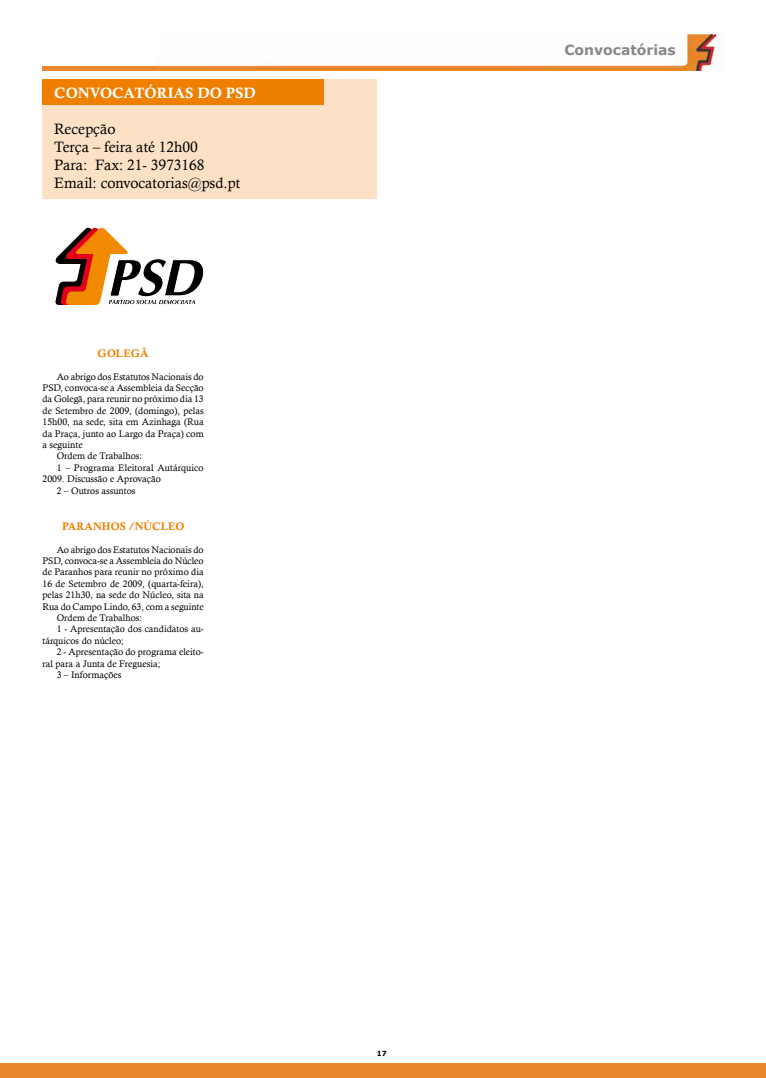
<style>
.page{position:relative;width:766px;height:1078px;background:#fff}
.page>*{position:absolute;margin:0;border:0;box-sizing:border-box;transform-origin:0 0}
.t1{font:15px/18px "Calisto";color:#000}
.t2{font:15px "Calis MT Bol";color:#fff}
.t3{font:700 14px "Verdana";color:#87888a}
.t4{font:11px "Calis MT Bol";color:#ee7f00}
.t5{font:9.5px "Calisto";color:#000}
.t6{font:700 7px "Verdana";color:#000}
</style>
<div class="page">
<div style="left:0;top:1063px;width:765px;height:14px;background:#e9872c"></div>
<img style="left:156px;top:34px;width:566px;height:37px">
<div style="left:43px;top:66px;width:113px;height:5px;background:#e9872c"></div>
<div style="left:43px;top:79px;width:334px;height:120px;background:#fde1c5"></div>
<svg style="left:55px;top:227px;width:149px;height:78px"></svg>
<div style="left:43px;top:79px;width:280px;height:26px;background:#ee7f00"></div>
<h1 class="t2" style="left:54px;top:84px;width:203px">CONVOCATÓRIAS DO PSD</h1>
<h1 class="t1" style="left:54px;top:120px;width:187px">Recepção<br>Terça – feira até 12h00<br>Para: Fax: 21- 3973168<br>Email: convocatorias@psd.pt</h1>
<p class="t4" style="left:98px;top:346px;width:52px">GOLEGÃ</p>
<p class="t5" style="left:57px;top:371px;width:148px">Ao abrigo dos Estatutos Nacionais do</p>
<p class="t5" style="left:43px;top:382px;width:163px">PSD, convoca-se a Assembleia da Secção</p>
<p class="t5" style="left:43px;top:393px;width:163px">da Golegã, para reunir no próximo dia 13</p>
<p class="t5" style="left:43px;top:405px;width:163px">de Setembro de 2009, (domingo), pelas</p>
<p class="t5" style="left:43px;top:416px;width:163px">15h00, na sede, sita em Azinhaga (Rua</p>
<p class="t5" style="left:43px;top:428px;width:163px">da Praça, junto ao Largo da Praça) com</p>
<p class="t5" style="left:43px;top:439px;width:42px">a seguinte</p>
<p class="t5" style="left:57px;top:450px;width:87px">Ordem de Trabalhos:</p>
<p class="t5" style="left:57px;top:462px;width:148px">1 – Programa Eleitoral Autárquico</p>
<p class="t5" style="left:43px;top:473px;width:120px">2009. Discussão e Aprovação</p>
<p class="t5" style="left:57px;top:485px;width:80px">2 – Outros assuntos</p>
<p class="t4" style="left:62px;top:519px;width:124px">PARANHOS /NÚCLEO</p>
<p class="t5" style="left:57px;top:543px;width:148px">Ao abrigo dos Estatutos Nacionais do</p>
<p class="t5" style="left:43px;top:555px;width:162px">PSD, convoca-se a Assembleia do Núcleo</p>
<p class="t5" style="left:43px;top:566px;width:163px">de Paranhos para reunir no próximo dia</p>
<p class="t5" style="left:43px;top:578px;width:163px">16 de Setembro de 2009, (quarta-feira),</p>
<p class="t5" style="left:43px;top:589px;width:163px">pelas 21h30, na sede do Núcleo, sita na</p>
<p class="t5" style="left:43px;top:600px;width:163px">Rua do Campo Lindo, 63, com a seguinte</p>
<p class="t5" style="left:57px;top:612px;width:87px">Ordem de Trabalhos:</p>
<p class="t5" style="left:57px;top:623px;width:148px">1 - Apresentação dos candidatos au-</p>
<p class="t5" style="left:43px;top:635px;width:83px">tárquicos do núcleo;</p>
<p class="t5" style="left:57px;top:646px;width:148px">2 - Apresentação do programa eleito-</p>
<p class="t5" style="left:43px;top:657px;width:119px">ral para a Junta de Freguesia;</p>
<p class="t5" style="left:57px;top:669px;width:66px">3 – Informações</p>
<p class="t6" style="left:377px;top:1049px;width:11px">17</p>
<h2 class="t3" style="left:564px;top:41px;width:113px">Convocatórias</h2>
</div>
